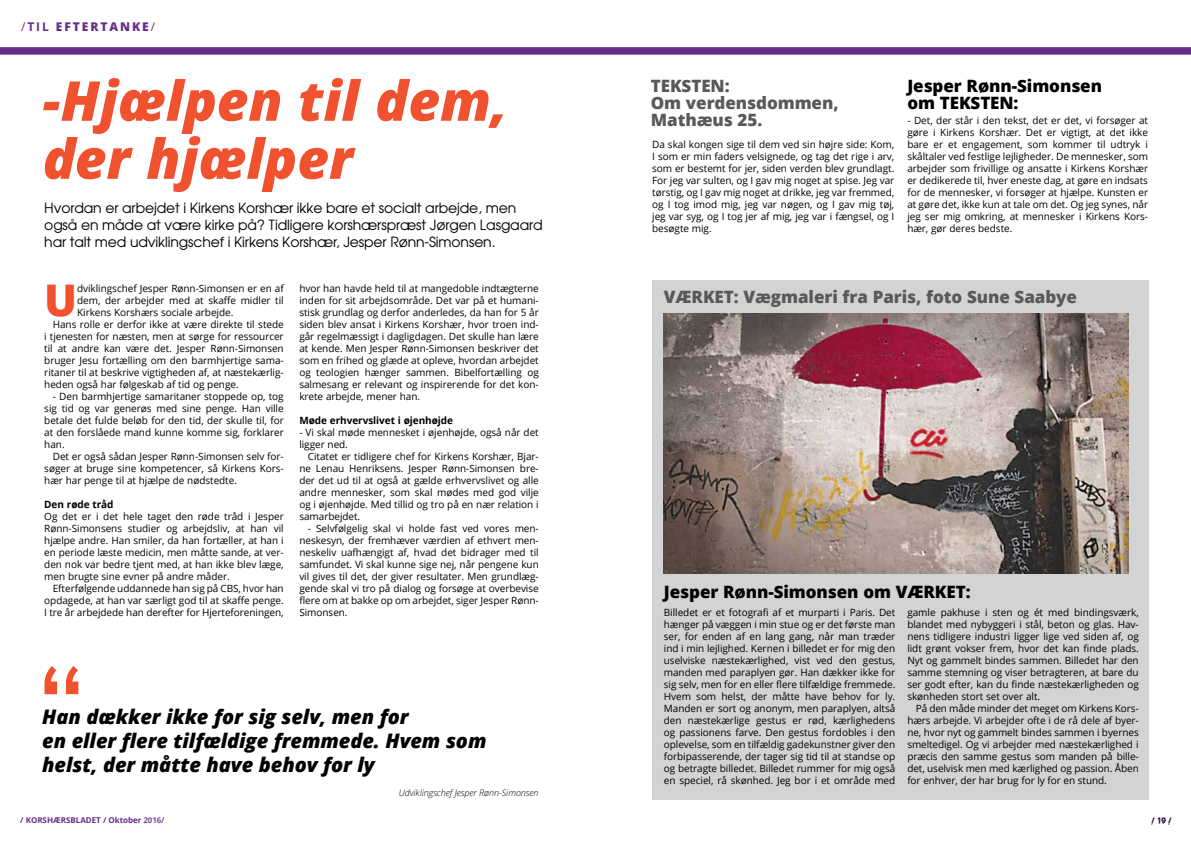
<style>
.page{position:relative;width:1191px;height:842px;background:#fff}
.page>*{position:absolute;margin:0;border:0;box-sizing:border-box;transform-origin:0 0}
.t1{font:114px "Tw Cen";color:#f0512f}
.t2{font:italic 800 55px/58px "Open Sans";color:#f0512f}
.t3{font:800 43.6px "Open Sans";color:#f0512f}
.t4{font:italic 800 20px/24px "Open Sans";letter-spacing:-.005em;color:#000}
.t5{font:800 17px/17px "Open Sans";letter-spacing:-.005em;color:#58595b}
.t6{font:800 17px/17px "Open Sans";letter-spacing:-.005em;color:#000}
.t7{font:14px/17px "Avant Garde";letter-spacing:-.01em;color:#000}
.t8{font:800 12px "Open Sans";letter-spacing:.16em;color:#652d89}
.t9{font:10px/12px "Open Sans";letter-spacing:-.005em;color:#000;text-align:justify}
.t10{font:700 10px "Open Sans";letter-spacing:-.005em;color:#000}
.t11{font:italic 300 9px "Open Sans";letter-spacing:-.005em;color:#000}
.t12{font:700 8px "Open Sans";color:#652d89}
.t13{font:8px "Avant Garde";color:#000}
.s1{font-weight:400}
.s2{font-weight:700}
.s3{color:#7c4d9b}
</style>
<div class="page">
<div style="left:0;top:48px;width:1191px;height:7px;background:#9a76b1"></div>
<div style="left:0;top:47px;width:1191px;height:7px;background:#652d89"></div>
<div style="left:652px;top:280px;width:496px;height:519px;background:#d1d3d4"></div>
<img style="left:664px;top:313px;width:464px;height:260px">
<p class="t8" style="left:21px;top:17px;width:135px"><span class="s1">/</span><span class="s2">til</span> eftertanke<span class="s1">/</span></p>
<h2 class="t2" style="left:43px;top:69px;width:467px">-Hjælpen til dem, der hjælper</h2>
<h3 class="t7" style="left:44px;top:199px;width:500px">Hvordan er arbejdet i Kirkens Korshær ikke bare et socialt arbejde, men også en måde at være kirke på? Tidligere korshærspræst Jørgen Lasgaard har talt med udviklingschef i Kirkens Korshær, Jesper Rønn-Simonsen.</h3>
<h3 class="t3" style="left:44px;top:267px;width:35px">U</h3>
<p class="t9" style="left:77px;top:282px;width:208px">dviklingschef Jesper Rønn-Simonsen er en af</p>
<p class="t9" style="left:77px;top:294px;width:208px">dem, der arbejder med at skaffe midler til</p>
<p class="t9" style="left:77px;top:306px;width:158px">Kirkens Korshærs sociale arbejde.</p>
<p class="t9" style="left:53px;top:318px;width:232px">Hans rolle er derfor ikke at være direkte til stede</p>
<p class="t9" style="left:44px;top:330px;width:241px">i tjenesten for næsten, men at sørge for ressourcer</p>
<p class="t9" style="left:44px;top:342px;width:241px">til at andre kan være det. Jesper Rønn-Simonsen</p>
<p class="t9" style="left:44px;top:354px;width:241px">bruger Jesu fortælling om den barmhjertige sama-</p>
<p class="t9" style="left:44px;top:366px;width:241px">ritaner til at beskrive vigtigheden af, at næstekærlig-</p>
<p class="t9" style="left:44px;top:378px;width:196px">heden også har følgeskab af tid og penge.</p>
<p class="t9" style="left:44px;top:390px;width:241px;text-indent:8px">- Den barmhjertige samaritaner stoppede op, tog sig tid og var generøs med sine penge. Han ville betale det fulde beløb for den tid, der skulle til, for at den forslåede mand kunne komme sig, forklarer han.</p>
<p class="t9" style="left:44px;top:450px;width:241px;text-indent:8px">Det er også sådan Jesper Rønn-Simonsen selv for&shy;søger at bruge sine kompetencer, så Kirkens Kors&shy;hær har penge til at hjælpe de nødstedte.</p>
<p class="t10" style="left:44px;top:497px;width:71px">Den røde tråd</p>
<p class="t9" style="left:44px;top:510px;width:241px">Og det er i det hele taget den røde tråd i Jesper Rønn-Simonsens studier og arbejdsliv, at han vil hjælpe andre. Han smiler, da han fortæller, at han i en periode læste medicin, men måtte sande, at ver&shy;den nok var bedre tjent med, at han ikke blev læge, men brugte sine evner på andre måder.</p>
<p class="t9" style="left:44px;top:582px;width:241px;text-indent:8px">Efterfølgende uddannede han sig på CBS, hvor han opdagede, at han var særligt god til at skaffe penge.<br>I tre år arbejdede han derefter for Hjerteforeningen,</p>
<p class="t9" style="left:299px;top:282px;width:241px">hvor han havde held til at mangedoble indtægterne inden for sit arbejdsområde. Det var på et humani&shy;stisk grundlag og derfor anderledes, da han for 5 år siden blev ansat i Kirkens Korshær, hvor troen ind&shy;går regelmæssigt i dagligdagen. Det skulle han lære at kende. Men Jesper Rønn-Simonsen beskriver det som en frihed og glæde at opleve, hvordan arbejdet og teologien hænger sammen. Bibelfortælling og salmesang er relevant og inspirerende for det kon&shy;krete arbejde, mener han.</p>
<p class="t10" style="left:299px;top:413px;width:155px">Møde erhvervslivet i øjenhøjde</p>
<p class="t9" style="left:299px;top:426px;width:241px">- Vi skal møde mennesket i øjenhøjde, også når det ligger ned.</p>
<p class="t9" style="left:299px;top:450px;width:241px;text-indent:8px">Citatet er tidligere chef for Kirkens Korshær, Bjar&shy;ne Lenau Henriksens. Jesper Rønn-Simonsen bre&shy;der det ud til at også at gælde erhvervslivet og alle andre mennesker, som skal mødes med god vilje og i øjenhøjde. Med tillid og tro på en nær relation i samarbejdet.</p>
<p class="t9" style="left:299px;top:522px;width:241px;text-indent:8px">- Selvfølgelig skal vi holde fast ved vores men&shy;neskesyn, der fremhæver værdien af ethvert men&shy;neskeliv uafhængigt af, hvad det bidrager med til samfundet. Vi skal kunne sige nej, når pengene kun vil gives til det, der giver resultater. Men grundlæg&shy;gende skal vi tro på dialog og forsøge at overbevise flere om at bakke op om arbejdet, siger Jesper Rønn-Simonsen.</p>
<h1 class="t1" style="left:39px;top:634px;width:45px">“</h1>
<h3 class="t4" style="left:42px;top:704px;width:446px">Han dækker ikke for sig selv, men for<br>en eller flere tilfældige fremmede. Hvem som helst, der måtte have behov for ly</h3>
<p class="t11" style="left:399px;top:787px;width:141px">Udviklingschef Jesper Rønn-Simonsen</p>
<p class="t12" style="left:20px;top:815px;width:146px">/ KORSHÆRSBLADET / Oktober <span class="s3">2016/</span></p>
<h3 class="t5" style="left:651px;top:76px;width:189px">Teksten:<br>Om verdensdommen,<br>Mathæus 25.</h3>
<p class="t9" style="left:652px;top:138px;width:244px">Da skal kongen sige til dem ved sin højre side: Kom, I som er min faders velsignede, og tag det rige i arv, som er bestemt for jer, siden verden blev grundlagt.<br>For jeg var sulten, og I gav mig noget at spise. Jeg var tørstig, og I gav mig noget at drikke, jeg var fremmed, og I tog imod mig, jeg var nøgen, og I gav mig tøj, jeg var syg, og I tog jer af mig, jeg var i fængsel, og I besøgte mig.</p>
<h3 class="t6" style="left:907px;top:76px;width:196px">Jesper Rønn-Simonsen om teksten:</h3>
<p class="t9" style="left:907px;top:114px;width:242px">- Det, der står i den tekst, det er det, vi forsøger at gøre i Kirkens Korshær. Det er vigtigt, at det ikke bare er et engagement, som kommer til udtryk i skåltaler ved festlige lejligheder. De mennesker, som arbejder som frivillige og ansatte i Kirkens Korshær er dedikerede til, hver eneste dag, at gøre en indsats for de mennesker, vi forsøger at hjælpe. Kunsten er at gøre det, ikke kun at tale om det. Og jeg synes, når jeg ser mig omkring, at mennesker i Kirkens Kors&shy;hær, gør deres bedste.</p>
<h3 class="t5" style="left:664px;top:287px;width:414px">Værket: Vægmaleri fra Paris, foto Sune Saabye</h3>
<h3 class="t6" style="left:664px;top:582px;width:308px">Jesper Rønn-Simonsen om værket:</h3>
<p class="t9" style="left:664px;top:606px;width:233px">Billedet er et fotografi af et murparti i Paris. Det hænger på væggen i min stue og er det første man ser, for enden af en lang gang, når man træder ind i min lejlighed. Kernen i billedet er for mig den uselviske næstekærlighed, vist ved den gestus, manden med paraplyen gør. Han dækker ikke for sig selv, men for en eller flere tilfældige fremmede.<br>Hvem som helst, der måtte have behov for ly.<br>Manden er sort og anonym, men paraplyen, altså den næstekærlige gestus er rød, kærlighedens og passionens farve. Den gestus fordobles i den oplevelse, som en tilfældig gadekunstner giver den forbipasserende, der tager sig tid til at standse op og betragte billedet. Billedet rummer for mig også en speciel, rå skønhed. Jeg bor i et område med</p>
<p class="t9" style="left:907px;top:606px;width:233px">gamle pakhuse i sten og ét med bindingsværk, blandet med nybyggeri i stål, beton og glas. Hav&shy;nens tidligere industri ligger lige ved siden af, og lidt grønt vokser frem, hvor det kan finde plads.<br>Nyt og gammelt bindes sammen. Billedet har den samme stemning og viser betragteren, at bare du ser godt efter, kan du finde næstekærligheden og skønheden stort set over alt.</p>
<p class="t9" style="left:907px;top:702px;width:233px;text-indent:8px">På den måde minder det meget om Kirkens Kors&shy;hærs arbejde. Vi arbejder ofte i de rå dele af byer&shy;ne, hvor nyt og gammelt bindes sammen i byernes smeltedigel. Og vi arbejder med næstekærlighed i præcis den samme gestus som manden på bille&shy;det, uselvisk men med kærlighed og passion. Åben for enhver, der har brug for ly for en stund.</p>
<p class="t13" style="left:1151px;top:816px;width:22px">/ 19 /</p>
</div>
